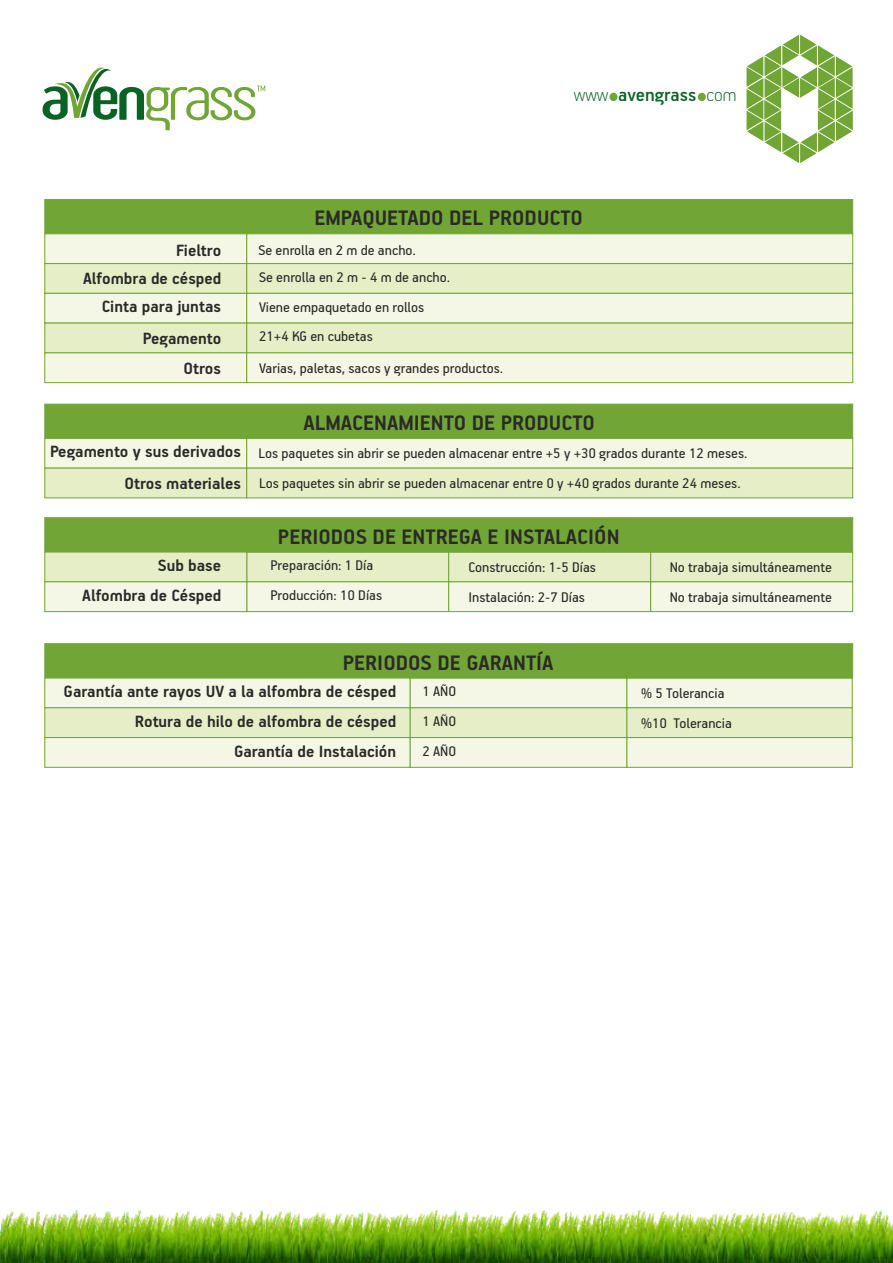
<style>
.page{position:relative;width:893px;height:1263px;background:#fff}
.page>*{position:absolute;margin:0;border:0;box-sizing:border-box;transform-origin:0 0}
.t1{font:700 23.4px "PF Handbook Pro";color:#2b2a29}
.t2{font:500 20.55px "PF Handbook Pro";color:#0a6324}
.t3{font:700 18.3px/29.7px "PF Handbook Pro";color:#2b2a29;text-align:right}
.t4{font:15.6px/29.7px "PF Handbook Pro";color:#2b2a29}
.s1{font-weight:100}
</style>
<div class="page">
<svg style="left:44px;top:199px;width:810px;height:184px;background:#d2e2b4"></svg>
<svg style="left:44px;top:403px;width:810px;height:96px;background:#bcd498"></svg>
<svg style="left:44px;top:517px;width:809px;height:95px;background:#bbd396"></svg>
<svg style="left:44px;top:643px;width:809px;height:125px;background:#c7dba7"></svg>
<img style="left:0;top:1210px;width:893px;height:53px">
<svg style="left:746px;top:35px;width:107px;height:128px"></svg>
<div style="left:609px;top:93px;width:8px;height:8px;background:#71a636;border-radius:50%"></div>
<div style="left:698px;top:93px;width:8px;height:8px;background:#71a636;border-radius:50%"></div>
<svg style="left:43px;top:67px;width:222px;height:63px"></svg>
<h2 class="t2" style="left:574px;top:86px;width:164px"><span class="s1">www</span> avengrass <span class="s1">com</span></h2>
<h1 class="t1" style="left:314px;top:207px;width:270px">EMPAQUETADO DEL PRODUCTO</h1>
<p class="t3" style="left:176px;top:236px;width:47px">Fieltro</p>
<p class="t4" style="left:258px;top:236px;width:159px">Se enrolla en 2 m de ancho.</p>
<p class="t3" style="left:83px;top:266px;width:140px;line-height:27.9px">Alfombra de césped<br>Cinta para juntas</p>
<p class="t3" style="left:143px;top:324px;width:80px">Pegamento<br>Otros</p>
<p class="t4" style="left:259px;top:263px;width:193px">Se enrolla en 2 m - 4 m de ancho.<br>Viene empaquetado en rollos<br>21+4 KG en cubetas</p>
<p class="t4" style="left:259px;top:354px;width:246px">Varias, paletas, sacos y grandes productos.</p>
<h1 class="t1" style="left:304px;top:412px;width:293px">ALMACENAMIENTO DE PRODUCTO</h1>
<p class="t3" style="left:50px;top:438px;width:192px">Pegamento y sus derivados</p>
<p class="t4" style="left:258px;top:439px;width:491px">Los paquetes sin abrir se pueden almacenar entre +5 y +30 grados durante 12 meses.</p>
<p class="t3" style="left:124px;top:469px;width:118px">Otros materiales</p>
<p class="t4" style="left:259px;top:469px;width:483px">Los paquetes sin abrir se pueden almacenar entre 0 y +40 grados durante 24 meses.</p>
<p class="t3" style="left:82px;top:552px;width:141px">Sub base<br>Alfombra de Césped</p>
<h1 class="t1" style="left:278px;top:526px;width:343px">PERIODOS DE ENTREGA E INSTALACIÓN</h1>
<p class="t4" style="left:270px;top:552px;width:113px">Preparación: 1 Día<br>Producción: 10 Días</p>
<p class="t4" style="left:468px;top:553px;width:129px">Construcción: 1-5 Días<br>Instalación: 2-7 Días</p>
<p class="t4" style="left:670px;top:553px;width:164px">No trabaja simultáneamente<br>No trabaja simultáneamente</p>
<h1 class="t1" style="left:343px;top:652px;width:212px">PERIODOS DE GARANTÍA</h1>
<p class="t4" style="left:422px;top:677px;width:35px;text-align:justify">1 AÑO 1 AÑO 2 AÑO</p>
<p class="t4" style="left:641px;top:679px;width:92px">% 5 Tolerancia %10 Tolerancia</p>
<p class="t3" style="left:64px;top:678px;width:334px">Garantía ante rayos UV a la alfombra de césped<br>Rotura de hilo de alfombra de césped<br>Garantía de Instalación</p>
</div>
